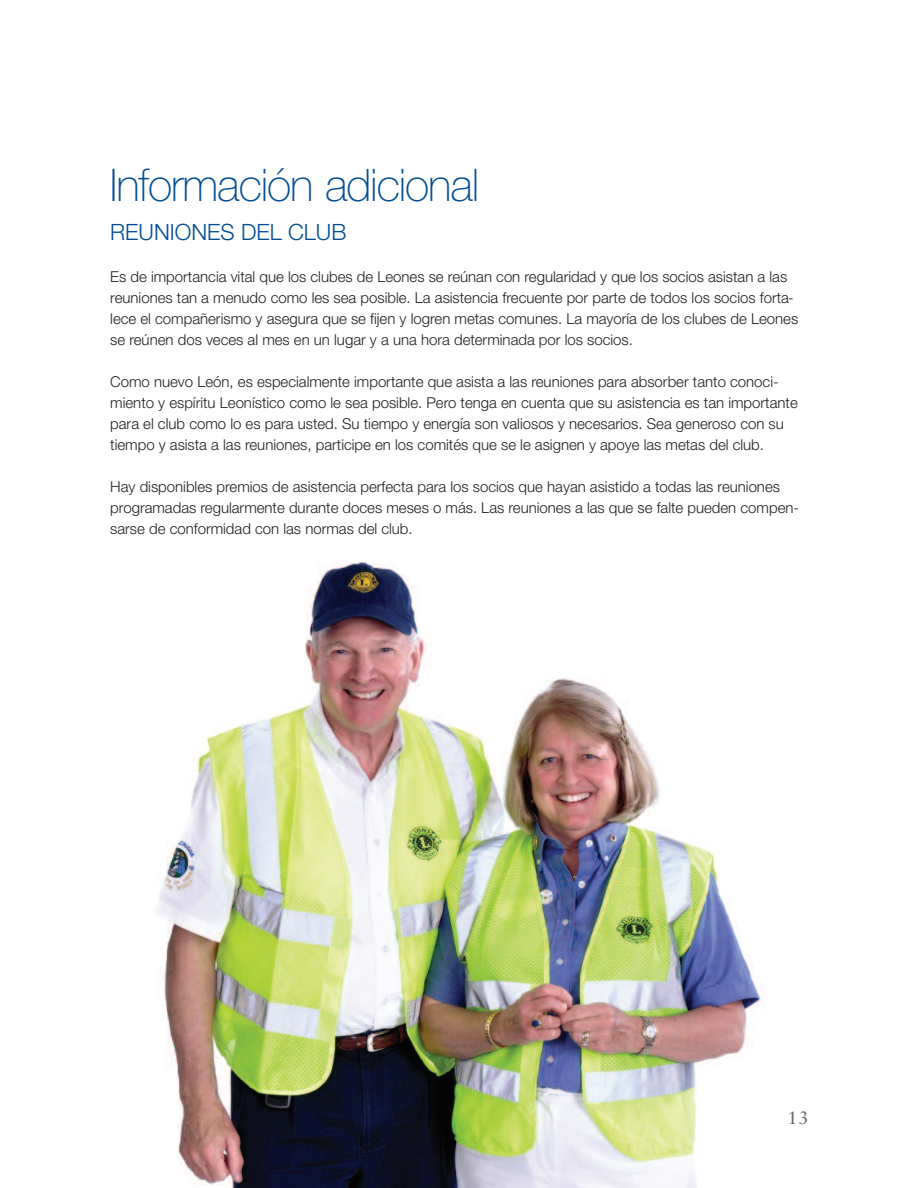
<style>
.page{position:relative;width:918px;height:1188px;background:#fff}
.page>*{position:absolute;margin:0;border:0;box-sizing:border-box;transform-origin:0 0}
.t1{font:100 45px "Helvetica Neue";letter-spacing:-.025em;color:#014d95}
.t2{font:300 22.5px "Helvetica Neue";color:#014d95}
.t3{font:18px "Sabon";color:#6d605d}
.t4{font:300 15px/21px "Helvetica Neue";color:#231f20}
</style>
<div class="page">
<img style="left:158px;top:561px;width:606px;height:627px">
<h1 class="t1" style="left:110px;top:169px;width:371px">Información adicional</h1>
<h2 class="t2" style="left:110px;top:224px;width:238px">REUNIONES DEL CLUB</h2>
<p class="t4" style="left:110px;top:267px;width:690px">Es de importancia vital que los clubes de Leones se reúnan con regularidad y que los socios asistan a las reuniones tan a menudo como les sea posible. La asistencia frecuente por parte de todos los socios forta&shy;lece el compañerismo y asegura que se fijen y logren metas comunes. La mayoría de los clubes de Leones se reúnen dos veces al mes en un lugar y a una hora determinada por los socios.</p>
<p class="t4" style="left:110px;top:372px;width:689px">Como nuevo León, es especialmente importante que asista a las reuniones para absorber tanto conoci&shy;miento y espíritu Leonístico como le sea posible. Pero tenga en cuenta que su asistencia es tan importante para el club como lo es para usted. Su tiempo y energía son valiosos y necesarios. Sea generoso con su tiempo y asista a las reuniones, participe en los comités que se le asignen y apoye las metas del club.</p>
<p class="t4" style="left:110px;top:477px;width:690px">Hay disponibles premios de asistencia perfecta para los socios que hayan asistido a todas las reuniones programadas regularmente durante doces meses o más. Las reuniones a las que se falte pueden compen&shy;sarse de conformidad con las normas del club.</p>
<p class="t3" style="left:788px;top:1110px;width:22px">13</p>
</div>
